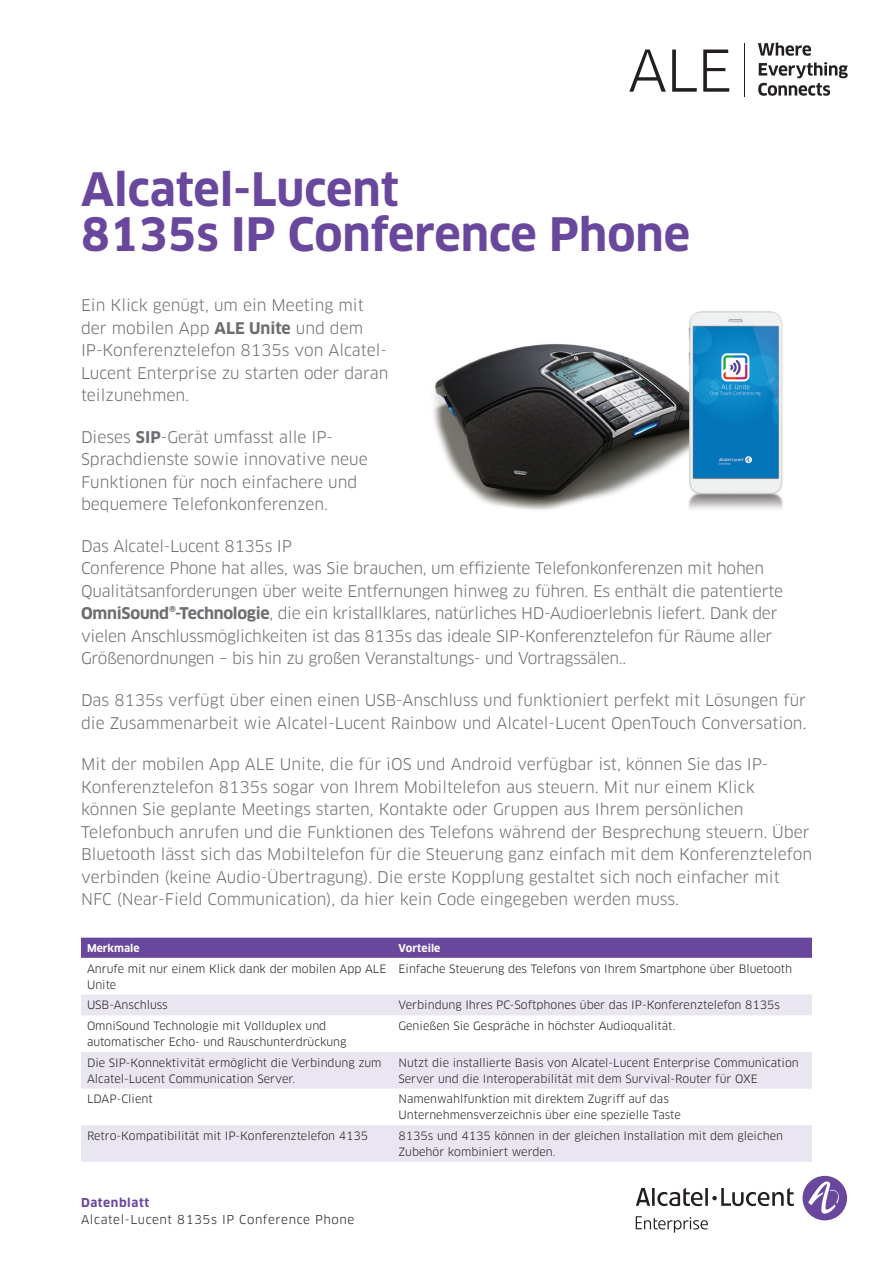
<style>
.page{position:relative;width:893px;height:1263px;background:#fff}
.page>*{position:absolute;margin:0;border:0;box-sizing:border-box;transform-origin:0 0}
.Title_1{font:700 45px/45px "Clan OT";color:#69479c}
.Intro_body{font:15.75px/22.5px "Clan OT";color:#6c6d70}
.Intro_body-2{font:15.75px/22.5px "Clan OT";letter-spacing:-.02em;color:#6c6d70}
.t1{font:12px "Clan OT";letter-spacing:.05em;color:#231f20}
.t2{font:700 12px "Clan OT";letter-spacing:.05em;color:#69479c}
.Table_body{font:11.25px/15.8px "Clan OT";color:#231f20}
.Table_head{font:700 10.5px "Clan OT";color:#fff}
.s1{font-weight:700}
</style>
<div class="page">
<svg style="left:758px;top:43px;width:53px;height:13px"></svg>
<svg style="left:758px;top:62px;width:90px;height:34px"></svg>
<svg style="left:629px;top:50px;width:37px;height:42px"></svg>
<svg style="left:672px;top:50px;width:25px;height:42px"></svg>
<svg style="left:703px;top:50px;width:26px;height:42px"></svg>
<hr style="left:744px;top:43px;width:1px;height:53px;background:#231f20">
<div style="left:802px;top:1176px;width:45px;height:44px;background:#69479c;border-radius:50%"></div>
<svg style="left:808px;top:1181px;width:34px;height:33px"></svg>
<svg style="left:636px;top:1188px;width:158px;height:18px"></svg>
<svg style="left:636px;top:1216px;width:72px;height:16px"></svg>
<div style="left:81px;top:938px;width:731px;height:20px;background:#69479c"></div>
<svg style="left:81px;top:994px;width:731px;height:168px;fill:#e9e5f1"></svg>
<img style="left:433px;top:311px;width:350px;height:199px">
<p class="Title_1" style="left:81px;top:168px;width:611px">Alcatel-Lucent<br>8135s IP Conference Phone</p>
<p class="Intro_body" style="left:81px;top:294px;width:309px">Ein Klick genügt, um ein Meeting mit der mobilen App <span class="s1">ALE Unite</span> und dem<br>IP-Konferenztelefon 8135s von Alcatel-<br>Lucent Enterprise zu starten oder daran teilzunehmen.</p>
<p class="Intro_body" style="left:81px;top:426px;width:288px">Dieses <span class="s1">SIP</span>-Gerät umfasst alle IP-Sprachdienste sowie innovative neue Funktionen für noch einfachere und bequemere Telefonkonferenzen.</p>
<p class="Intro_body-2" style="left:81px;top:535px;width:704px">Das Alcatel-Lucent 8135s IP<br>Conference Phone hat alles, was Sie brauchen, um effiziente Telefonkonferenzen mit hohen Qualitätsanforderungen über weite Entfernungen hinweg zu führen. Es enthält die patentierte <span class="s1">OmniSound®-Technologie</span>, die ein kristallklares, natürliches HD-Audioerlebnis liefert. Dank der vielen Anschlussmöglichkeiten ist das 8135s das ideale SIP-Konferenztelefon für Räume aller Größenordnungen – bis hin zu großen Veranstaltungs- und Vortragssälen..</p>
<p class="Intro_body" style="left:81px;top:689px;width:727px">Das 8135s verfügt über einen einen USB-Anschluss und funktioniert perfekt mit Lösungen für die Zusammenarbeit wie Alcatel-Lucent Rainbow und Alcatel-Lucent OpenTouch Conversation.</p>
<p class="Intro_body" style="left:81px;top:753px;width:732px">Mit der mobilen App ALE Unite, die für iOS und Android verfügbar ist, können Sie das IP-Konferenztelefon 8135s sogar von Ihrem Mobiltelefon aus steuern. Mit nur einem Klick können Sie geplante Meetings starten, Kontakte oder Gruppen aus Ihrem persönlichen Telefonbuch anrufen und die Funktionen des Telefons während der Besprechung steuern. Über Bluetooth lässt sich das Mobiltelefon für die Steuerung ganz einfach mit dem Konferenztelefon verbinden (keine Audio-Übertragung). Die erste Kopplung gestaltet sich noch einfacher mit NFC (Near-Field Communication), da hier kein Code eingegeben werden muss.</p>
<p class="Table_head" style="left:87px;top:942px;width:54px">Merkmale</p>
<p class="Table_head" style="left:398px;top:942px;width:43px">Vorteile</p>
<p class="Table_body" style="left:87px;top:961px;width:301px">Anrufe mit nur einem Klick dank der mobilen App ALE<br>Unite</p>
<p class="Table_body" style="left:398px;top:961px;width:395px">Einfache Steuerung des Telefons von Ihrem Smartphone über Bluetooth</p>
<p class="Table_body" style="left:87px;top:997px;width:82px">USB-Anschluss</p>
<p class="Table_body" style="left:398px;top:997px;width:383px">Verbindung Ihres PC-Softphones über das IP-Konferenztelefon 8135s</p>
<p class="Table_body" style="left:87px;top:1018px;width:261px">OmniSound Technologie mit Vollduplex und automatischer Echo- und Rauschunterdrückung</p>
<p class="Table_body" style="left:398px;top:1018px;width:278px">Genießen Sie Gespräche in höchster Audioqualität.</p>
<p class="Table_body" style="left:87px;top:1055px;width:296px">Die SIP-Konnektivität ermöglicht die Verbindung zum<br>Alcatel-Lucent Communication Server.</p>
<p class="Table_body" style="left:398px;top:1055px;width:402px">Nutzt die installierte Basis von Alcatel-Lucent Enterprise Communication<br>Server und die Interoperabilität mit dem Survival-Router für OXE</p>
<p class="Table_body" style="left:87px;top:1091px;width:67px">LDAP-Client</p>
<p class="Table_body" style="left:398px;top:1091px;width:284px">Namenwahlfunktion mit direktem Zugriff auf das<br>Unternehmensverzeichnis über eine spezielle Taste</p>
<p class="Table_body" style="left:87px;top:1128px;width:283px">Retro-Kompatibilität mit IP-Konferenztelefon 4135</p>
<p class="Table_body" style="left:398px;top:1128px;width:386px">8135s und 4135 können in der gleichen Installation mit dem gleichen<br>Zubehör kombiniert werden.</p>
<p class="t2" style="left:81px;top:1196px;width:70px">Datenblatt</p>
<p class="t1" style="left:81px;top:1212px;width:275px">Alcatel-Lucent 8135s IP Conference Phone</p>
</div>
